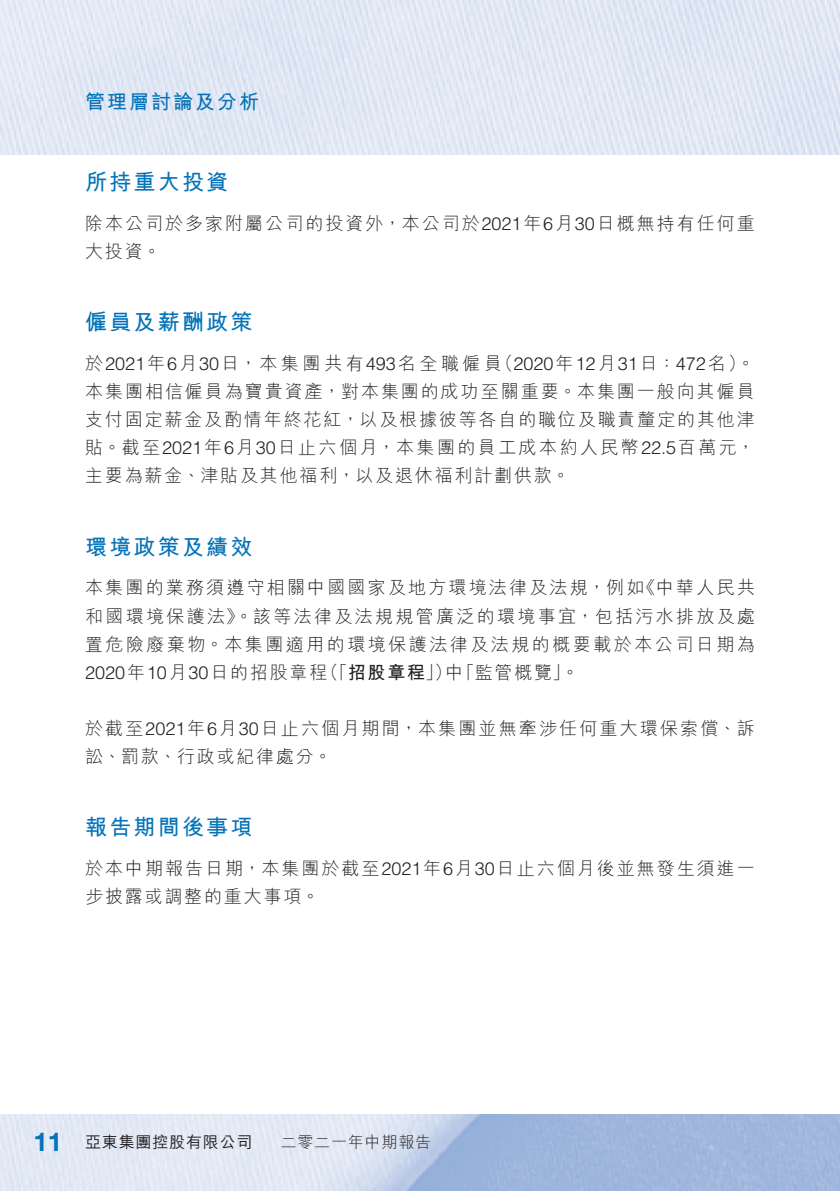
<style>
.page{position:relative;width:840px;height:1191px;background:#fff}
.page>*{position:absolute;margin:0;border:0;box-sizing:border-box;transform-origin:0 0}
.t1{font:700 26px "Helvetica Neue LT Std";color:#0473b9}
.t2{font:700 22px "M Hei HK";letter-spacing:.1em;color:#0473b9}
.t3{font:700 20px "M Hei HK";letter-spacing:.1em;color:#0473b9}
.t4{font:300 18px/28px "M Hei HK";letter-spacing:.11em;color:#231f20}
.t5{font:300 18px "Helvetica LT Std";color:#231f20}
.t6{font:300 18px "M Hei HK";letter-spacing:.13em;color:#231f20}
.t7{font:300 18px "M Hei HK";letter-spacing:.135em;color:#231f20}
.t8{font:500 16px "M Hei HK";letter-spacing:.05em;color:#231f20}
.t9{font:300 16px "M Hei HK";letter-spacing:.05em;color:#231f20}
.s1{font-family:"Helvetica LT Std"}
.s2{font-family:"M Hei HK"}
.s3{font-weight:700}
</style>
<div class="page">
<img style="left:0;top:0;width:839px;height:1191px">
<div style="left:0;top:155px;width:839px;height:958px;background:#fff"></div>
<p class="t3" style="left:85px;top:87px;width:175px">管理層討論及分析</p>
<p class="t2" style="left:85px;top:166px;width:144px">所持重大投資</p>
<p class="t4" style="left:85px;top:209px;width:671px">除本公司於多家附屬公司的投資外，本公司於<span class="s1">2021</span>年<span class="s1">6</span>月<span class="s1">30</span>日概無持有任何重大投資。</p>
<p class="t2" style="left:85px;top:306px;width:169px">僱員及薪酬政策</p>
<p class="t5" style="left:495px;top:352px;width:261px"><span class="s2">（</span>2020<span class="s2">年</span>12<span class="s2">月</span>31<span class="s2">日：</span>472<span class="s2">名 。(</span></p>
<p class="t4" style="left:85px;top:349px;width:671px">於<span class="s1">2021</span>年<span class="s1">6</span>月<span class="s1">30</span>日，本集團共有<span class="s1">493</span>名全職僱員<br>本集團相信僱員為寶貴資產，對本集團的成功至關重要。本集團一般向其僱員支付固定薪金及酌情年終花紅，以及根據彼等各自的職位及職責釐定的其他津貼。截至<span class="s1">2021</span>年<span class="s1">6</span>月<span class="s1">30</span>日止六個月，本集團的員工成本約人民幣<span class="s1">22.5</span>百萬元，主要為薪金、津貼及其他福利，以及退休福利計劃供款。</p>
<p class="t2" style="left:85px;top:530px;width:169px">環境政策及績效</p>
<p class="t4" style="left:637px;top:573px;width:119px">《中華人民共</p>
<p class="t4" style="left:85px;top:573px;width:560px">本集團的業務須遵守相關中國國家及地方環境法律及法規，例如</p>
<p class="t6" style="left:85px;top:606px;width:671px">和國環境保護法》。該等法律及法規規管廣泛的環境事宜，包括污水排放及處</p>
<p class="t7" style="left:85px;top:634px;width:670px">置危險廢棄物。本集團適用的環境保護法律及法規的概要載於本公司日期為</p>
<p class="t4" style="left:320px;top:657px;width:260px">（「<span class="s3">招股章程</span>」）「監管概覽。「</p>
<p class="t5" style="left:85px;top:661px;width:244px">2020<span class="s2">年</span>10<span class="s2">月</span>30<span class="s2">日的招股章程</span></p>
<p class="t4" style="left:85px;top:713px;width:670px">於截至<span class="s1">2021</span>年<span class="s1">6</span>月<span class="s1">30</span>日止六個月期間，本集團並無牽涉任何重大環保索償、訴訟、罰款、行政或紀律處分。</p>
<p class="t4" style="left:445px;top:657px;width:19px">中</p>
<p class="t2" style="left:85px;top:811px;width:169px">報告期間後事項</p>
<p class="t4" style="left:85px;top:854px;width:671px">於本中期報告日期，本集團於截至<span class="s1">2021</span>年<span class="s1">6</span>月<span class="s1">30</span>日止六個月後並無發生須進一步披露或調整的重大事項。</p>
<h1 class="t1" style="left:33px;top:1125px;width:30px">11</h1>
<p class="t8" style="left:85px;top:1130px;width:169px">亞東集團控股有限公司</p>
<p class="t9" style="left:280px;top:1134px;width:152px">二零二一年中期報告</p>
</div>
